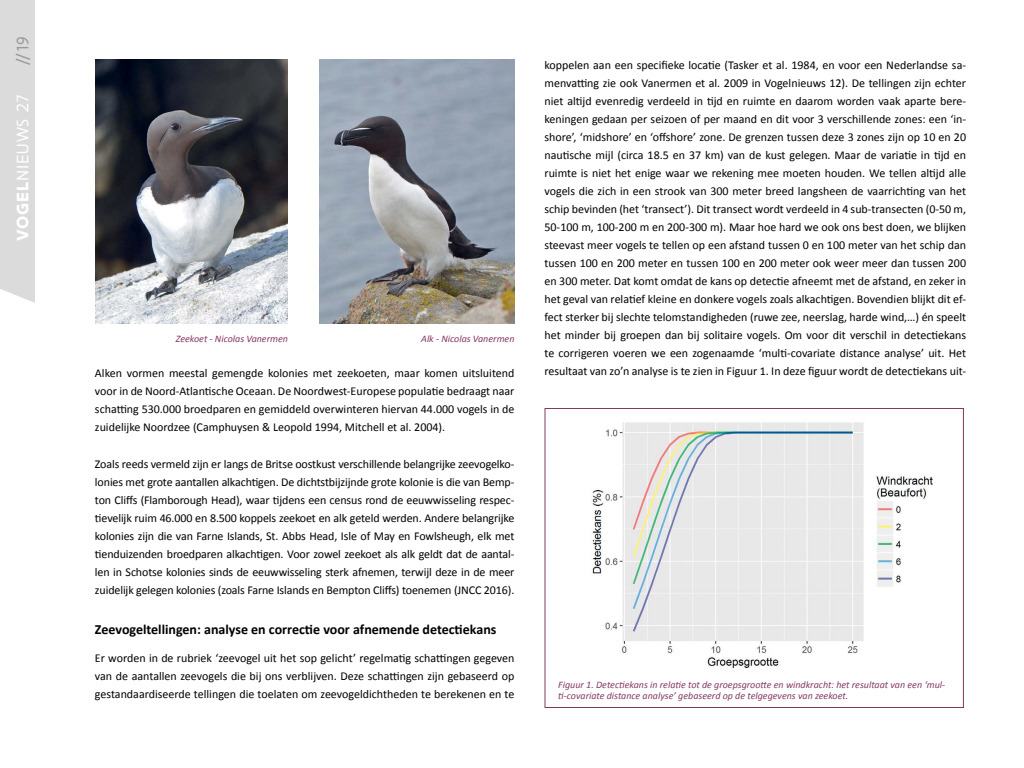
<style>
.page{position:relative;width:1024px;height:768px;background:#fff}
.page>*{position:absolute;margin:0;border:0;box-sizing:border-box;transform-origin:0 0}
.t1{font:18px "Flanders Art Sans";letter-spacing:.035em;color:#fff}
.t2{font:18px "Flanders Art Sans";color:#999}
.t3{font:700 14px "Calibri";color:#000}
.t4{font:12px/18px "Calibri";color:#000;text-align:justify}
.t5{font:italic 10px/11.5px "Calibri";color:#843860}
.s1{font-weight:700}
</style>
<div class="page">
<div style="left:0;top:0;width:35px;height:303px;background:#dbdbdb"></div>
<img style="left:95px;top:60px;width:193px;height:264px">
<img style="left:319px;top:60px;width:195px;height:264px">
<div style="left:544px;top:408px;width:420px;height:300px;border:1px solid #843860"></div>
<img style="left:592px;top:422px;width:341px;height:247px">
<h1 class="t2" style="left:12px;top:66px;width:32px;rotate:-90deg">// 19</h1>
<h1 class="t1" style="left:12px;top:241px;width:147px;rotate:-90deg"><span class="s1">VOGEL</span>NIEUWS 27</h1>
<p class="t5" style="left:176px;top:333px;width:114px">Zeekoet - Nicolas Vanermen</p>
<p class="t5" style="left:421px;top:333px;width:95px">Alk - Nicolas Vanermen</p>
<p class="t4" style="left:95px;top:364px;width:421px">Alken vormen meestal gemengde kolonies met zeekoeten, maar komen uitsluitend voor in de Noord-Atlantische Oceaan. De Noordwest-Europese populatie bedraagt naar schatting 530.000 broedparen en gemiddeld overwinteren hiervan 44.000 vogels in de zuidelijke Noordzee (Camphuysen &amp; Leopold 1994, Mitchell et al. 2004).</p>
<p class="t4" style="left:95px;top:455px;width:421px">Zoals reeds vermeld zijn er langs de Britse oostkust verschillende belangrijke zeevogelko&shy;lonies met grote aantallen alkachtigen. De dichtstbijzijnde grote kolonie is die van Bemp&shy;ton Cliffs (Flamborough Head), waar tijdens een census rond de eeuwwisseling respec&shy;tievelijk ruim 46.000 en 8.500 koppels zeekoet en alk geteld werden. Andere belangrijke kolonies zijn die van Farne Islands, St. Abbs Head, Isle of May en Fowlsheugh, elk met tienduizenden broedparen alkachtigen. Voor zowel zeekoet als alk geldt dat de aantal&shy;len in Schotse kolonies sinds de eeuwwisseling sterk afnemen, terwijl deze in de meer zuidelijk gelegen kolonies (zoals Farne Islands en Bempton Cliffs) toenemen (JNCC 2016).</p>
<p class="t3" style="left:95px;top:620px;width:403px">Zeevogeltellingen: analyse en correctie voor afnemende detectiekans</p>
<p class="t4" style="left:95px;top:649px;width:421px">Er worden in de rubriek ‘zeevogel uit het sop gelicht’ regelmatig schattingen gegeven van de aantallen zeevogels die bij ons verblijven. Deze schattingen zijn gebaseerd op gestandaardiseerde tellingen die toelaten om zeevogeldichtheden te berekenen en te</p>
<p class="t4" style="left:544px;top:56px;width:423px">koppelen aan een specifieke locatie (Tasker et al. 1984, en voor een Nederlandse sa&shy;menvatting zie ook Vanermen et al. 2009 in Vogelnieuws 12). De tellingen zijn echter niet altijd evenredig verdeeld in tijd en ruimte en daarom worden vaak aparte bere&shy;keningen gedaan per seizoen of per maand en dit voor 3 verschillende zones: een ‘in&shy;shore’, ‘midshore’ en ‘offshore’ zone. De grenzen tussen deze 3 zones zijn op 10 en 20 nautische mijl (circa 18.5 en 37 km) van de kust gelegen. Maar de variatie in tijd en ruimte is niet het enige waar we rekening mee moeten houden. We tellen altijd alle vogels die zich in een strook van 300 meter breed langsheen de vaarrichting van het schip bevinden (het ‘transect’). Dit transect wordt verdeeld in 4 sub-transecten (0-50 m, 50-100 m, 100-200 m en 200-300 m). Maar hoe hard we ook ons best doen, we blijken steevast meer vogels te tellen op een afstand tussen 0 en 100 meter van het schip dan tussen 100 en 200 meter en tussen 100 en 200 meter ook weer meer dan tussen 200 en 300 meter. Dat komt omdat de kans op detectie afneemt met de afstand, en zeker in het geval van relatief kleine en donkere vogels zoals alkachtigen. Bovendien blijkt dit ef&shy;fect sterker bij slechte telomstandigheden (ruwe zee, neerslag, harde wind,…) én speelt het minder bij groepen dan bij solitaire vogels. Om voor dit verschil in detectiekans te corrigeren voeren we een zogenaamde ‘multi-covariate distance analyse’ uit. Het resultaat van zo’n analyse is te zien in Figuur 1. In deze figuur wordt de detectiekans uit-</p>
<p class="t5" style="left:558px;top:678px;width:388px">Figuur 1. Detectiekans in relatie tot de groepsgrootte en windkracht: het resultaat van een ‘mul&shy;ti-covariate distance analyse’ gebaseerd op de telgegevens van zeekoet.</p>
</div>
